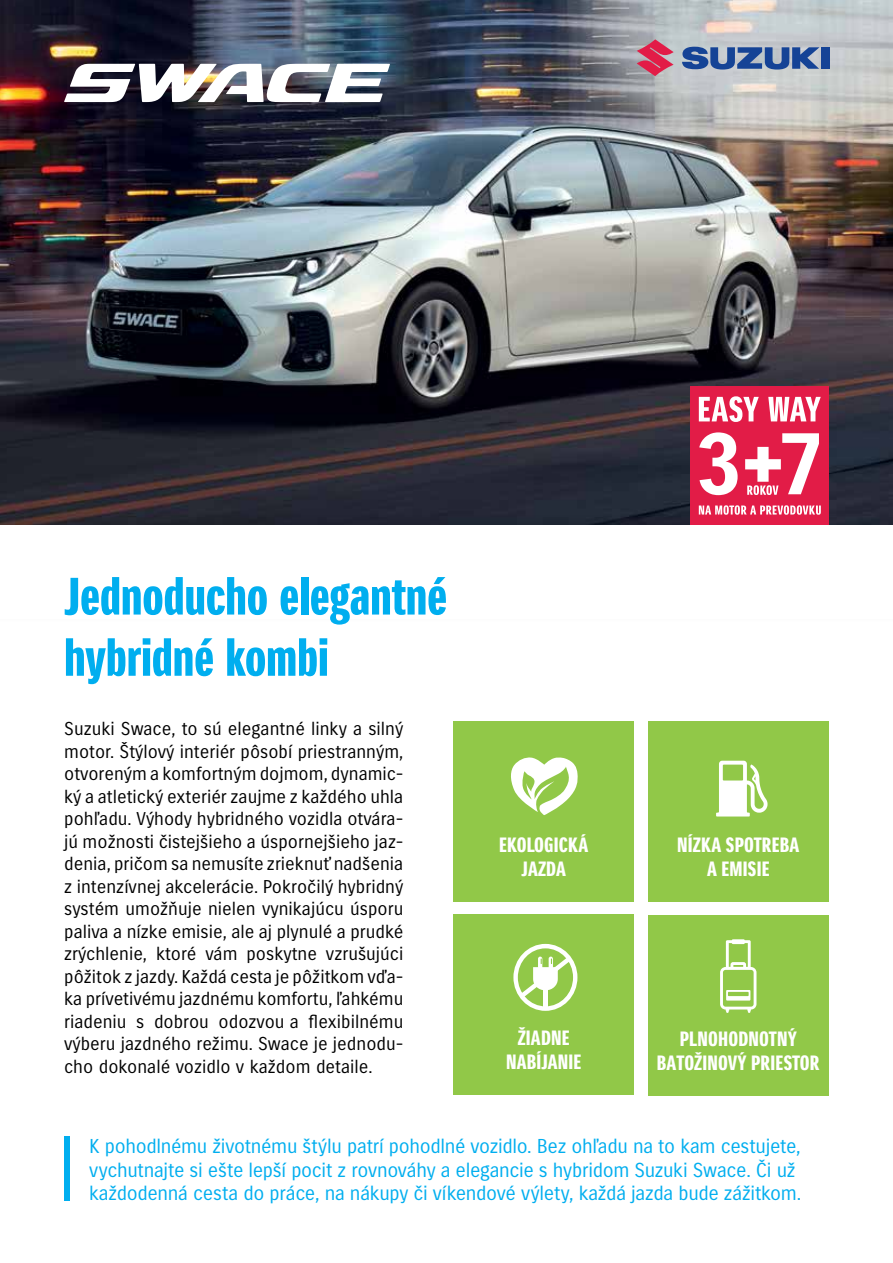
<style>
.page{position:relative;width:893px;height:1263px;background:#fff}
.page>*{position:absolute;margin:0;border:0;box-sizing:border-box;transform-origin:0 0}
.t1{font:51px/61.2px "Suzuki PRO Headline 2019 OK";color:#00aeef}
.t2{font:20.1px/24.2px "Suzuki PRO Headline 2019 OK";letter-spacing:.01em;color:#fff;text-align:center}
.t3{font:19.5px/23.4px "Suzuki PRO Regular 2019 OK";letter-spacing:-.02em;color:#00aeef}
.t4{font:18px/22.5px "Suzuki PRO Regular 2019 OK";color:#000;text-align:justify}
</style>
<div class="page">
<img style="left:0;top:0;width:893px;height:513px">
<div style="left:64px;top:1137px;width:5px;height:64px;background:#00aeef"></div>
<div style="left:0;top:513px;width:893px;height:110px;background:#000;opacity:.1"></div>
<div style="left:0;top:525px;width:893px;height:94px;background:#fff"></div>
<div style="left:453px;top:915px;width:181px;height:180px;background:#91c848"></div>
<div style="left:453px;top:721px;width:181px;height:181px;background:#91c848"></div>
<div style="left:648px;top:915px;width:181px;height:180px;background:#91c848"></div>
<div style="left:648px;top:721px;width:181px;height:181px;background:#91c848"></div>
<svg style="left:511px;top:757px;width:67px;height:58px"></svg>
<svg style="left:716px;top:761px;width:51px;height:55px"></svg>
<svg style="left:513px;top:944px;width:64px;height:67px"></svg>
<svg style="left:720px;top:939px;width:36px;height:74px"></svg>
<svg style="left:64px;top:64px;width:326px;height:38px"></svg>
<svg style="left:637px;top:39px;width:37px;height:37px"></svg>
<div style="left:821px;top:47px;width:8px;height:22px;background:#154396"></div>
<svg style="left:682px;top:47px;width:137px;height:23px"></svg>
<div style="left:690px;top:386px;width:139px;height:139px;background:#e21c47"></div>
<svg style="left:699px;top:432px;width:39px;height:63px"></svg>
<svg style="left:745px;top:433px;width:74px;height:62px"></svg>
<svg style="left:699px;top:505px;width:122px;height:10px"></svg>
<svg style="left:699px;top:396px;width:60px;height:26px"></svg>
<svg style="left:768px;top:397px;width:53px;height:24px"></svg>
<h1 class="t1" style="left:64px;top:566px;width:384px">Jednoducho elegantné hybridné kombi</h1>
<p class="t4" style="left:64px;top:718px;width:341px">Suzuki Swace, to sú elegantné linky a silný motor. Štýlový interiér pôsobí priestranným, otvoreným a komfortným dojmom, dynamic&shy;ký a atletický exteriér zaujme z každého uhla pohľadu. Výhody hybridného vozidla otvára&shy;jú možnosti čistejšieho a úspornejšieho jaz&shy;denia, pričom sa nemusíte zrieknuť nadšenia z intenzívnej akcelerácie. Pokročilý hybridný systém umožňuje nielen vynikajúcu úsporu paliva a nízke emisie, ale aj plynulé a prudké zrýchlenie, ktoré vám poskytne vzrušujúci pôžitok z jazdy. Každá cesta je pôžitkom vďa&shy;ka prívetivému jazdnému komfortu, ľahkému riadeniu s dobrou odozvou a flexibilnému výberu jazdného režimu. Swace je jednodu&shy;cho dokonalé vozidlo v každom detaile.</p>
<p class="t2" style="left:499px;top:833px;width:91px">EKOLOGICKÁ<br>JAZDA</p>
<p class="t2" style="left:677px;top:833px;width:124px">NÍZKA SPOTREBA<br>A EMISIE</p>
<p class="t2" style="left:506px;top:1026px;width:77px">ŽIADNE<br>NABÍJANIE</p>
<p class="t2" style="left:657px;top:1027px;width:164px">PLNOHODNOTNÝ<br>BATOŽINOVÝ PRIESTOR</p>
<p class="t3" style="left:89px;top:1135px;width:714px">K pohodlnému životnému štýlu patrí pohodlné vozidlo. Bez ohľadu na to kam cestujete, vychutnajte si ešte lepší pocit z rovnováhy a elegancie s hybridom Suzuki Swace. Či už každodenná cesta do práce, na nákupy či víkendové výlety, každá jazda bude zážitkom.</p>
</div>
